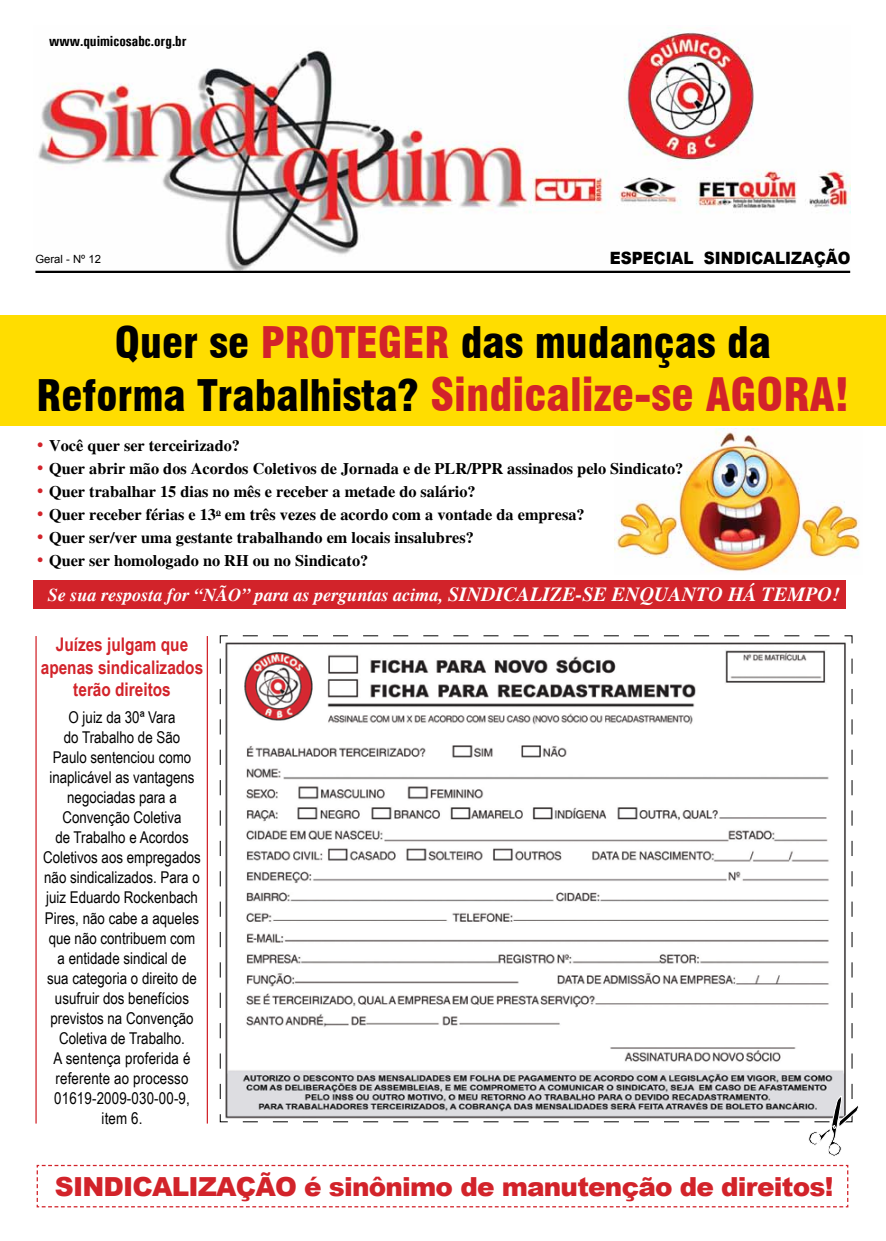
<style>
.page{position:relative;width:886px;height:1241px;background:#fff}
.page>*{position:absolute;margin:0;border:0;box-sizing:border-box;transform-origin:0 0}
.t1{font:900 condensed 45px "Swiss 721 BT";color:#d2232a}
.t2{font:900 condensed 42.5px "Swiss 721 BT";color:#000}
.t3{font:900 26.25px "Arial";letter-spacing:-.03em;color:#d2232a}
.t4{font:700 18.75px/22.5px "Arial Narrow";color:#d2232a;text-align:center}
.t5{font:italic 700 18.12px "Times";color:#fff}
.t6{font:900 17px "Arial";color:#000;scale:.9 1}
.t7{font:16.25px/20px "Arial Narrow";color:#000;text-align:center}
.t8{font:700 16.25px "Times";color:#000}
.t9{font:700 condensed 14.75px "Univers";color:#000}
.t10{font:11.25px "Arial";color:#000}
.s1{color:#d2232a}
.s2{font-size:42.5px;color:#000}
.s3{font-family:"Serifa BT";font-weight:400;color:#d2232a}
.s4{font-size:20px}
</style>
<div class="page">
<div style="left:0;top:315px;width:886px;height:110px;background:#fd0"></div>
<div style="left:33px;top:579px;width:813px;height:29px;background:#d2232a"></div>
<img style="left:615px;top:428px;width:245px;height:144px">
<img style="left:35px;top:32px;width:815px;height:239px">
<hr style="left:35px;top:271px;width:815px;height:2px;background:#000">
<svg style="left:36px;top:1164px;width:813px;height:43px"></svg>
<svg style="left:220px;top:635px;width:632px;height:487px"></svg>
<svg style="left:243px;top:651px;width:616px;height:505px"></svg>
<hr style="left:35px;top:636px;width:2px;height:487px;background:#d2232a">
<hr style="left:207px;top:636px;width:1px;height:487px;background:#d2232a">
<p class="t9" style="left:49px;top:32px;width:139px">www.quimicosabc.org.br</p>
<p class="t10" style="left:35px;top:251px;width:67px">Geral - Nº 12</p>
<p class="t6" style="left:610px;top:246px;width:269px">ESPECIAL SINDICALIZAÇÃO</p>
<h2 class="t2" style="left:115px;top:317px;width:658px">Quer se <span class="s1">proteger</span> das mudanças da</h2>
<h1 class="t1" style="left:37px;top:368px;width:814px"><span class="s2">Reforma Trabalhista?</span> Sindicalize-se AGORA!</h1>
<p class="t8" style="left:35px;top:436px;width:206px"><span class="s3">•</span> Você quer ser terceirizado?</p>
<p class="t8" style="left:35px;top:459px;width:649px"><span class="s3">•</span> Quer abrir mão dos Acordos Coletivos de Jornada e de PLR/PPR assinados pelo Sindicato?</p>
<p class="t8" style="left:35px;top:482px;width:442px"><span class="s3">•</span> Quer trabalhar 15 dias no mês e receber a metade do salário?</p>
<p class="t8" style="left:35px;top:505px;width:551px"><span class="s3">•</span> Quer receber férias e 13<sup>o</sup> em três vezes de acordo com a vontade da empresa?</p>
<p class="t8" style="left:35px;top:528px;width:440px"><span class="s3">•</span> Quer ser/ver uma gestante trabalhando em locais insalubres?</p>
<p class="t8" style="left:35px;top:551px;width:334px"><span class="s3">•</span> Quer ser homologado no RH ou no Sindicato?</p>
<p class="t5" style="left:48px;top:584px;width:793px">Se sua resposta for “NÃO” para as perguntas acima, <span class="s4">SINDICALIZE-SE ENQUANTO HÁ TEMPO!</span></p>
<p class="t4" style="left:41px;top:632px;width:164px">Juízes julgam que apenas sindicalizados terão direitos</p>
<p class="t7" style="left:43px;top:707px;width:159px">O juiz da 30ª Vara<br>do Trabalho de São<br>Paulo sentenciou como inaplicável as vantagens negociadas para a<br>Convenção Coletiva<br>de Trabalho e Acordos<br>Coletivos aos empregados não sindicalizados. Para o juiz Eduardo Rockenbach<br>Pires, não cabe a aqueles que não contribuem com a entidade sindical de<br>sua categoria o direito de usufruir dos benefícios previstos na Convenção<br>Coletiva de Trabalho.<br>A sentença proferida é referente ao processo<br>01619-2009-030-00-9, item 6.</p>
<h3 class="t3" style="left:55px;top:1167px;width:780px">SINDICALIZAÇÃO é sinônimo de manutenção de direitos!</h3>
</div>
